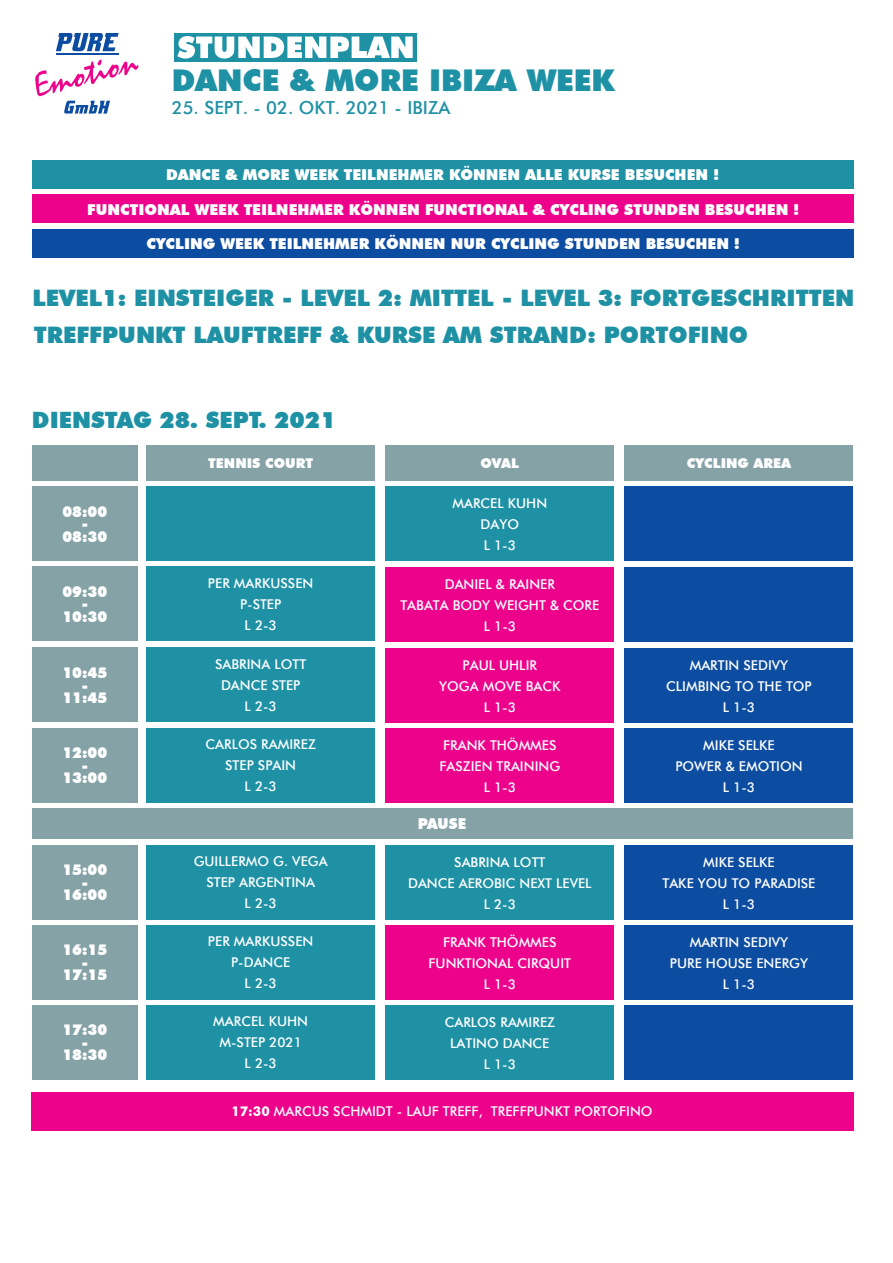
<style>
.page{position:relative;width:893px;height:1263px;background:#fff}
.page>*{position:absolute;margin:0;border:0;box-sizing:border-box;transform-origin:0 0}
.t1{font:900 30px "Futura BT";color:#1e91a5}
.t2{font:900 22.65px/36.9px "Futura BT";color:#1e91a5}
.t3{font:900 22.5px "Futura BT";color:#1e91a5}
.t4{font:500 18px "Futura BT";color:#1e91a5}
.t5{font:900 15px "Futura BT";color:#fff}
.t6{font:900 15px/12.6px "Futura BT";color:#fff;text-align:center;scale:.96 1}
.t7{font:500 13.5px/21px "Futura BT";color:#fff;text-align:center}
.t8{font:900 13.5px "Futura BT";color:#fff}
.s1{font-weight:700}
</style>
<div class="page">
<svg style="left:56px;top:33px;width:63px;height:18px"></svg>
<hr style="left:56px;top:53px;width:63px;height:2px;background:#0d4da1">
<svg style="left:35px;top:60px;width:103px;height:54px"></svg>
<svg style="left:174px;top:33px;width:243px;height:29px"></svg>
<div style="left:146px;top:445px;width:229px;height:35px;background:#85a2a7"></div>
<div style="left:146px;top:566px;width:229px;height:75px;background:#1e91a5"></div>
<div style="left:146px;top:486px;width:229px;height:75px;background:#1e91a5"></div>
<div style="left:386px;top:567px;width:228px;height:75px;background:#ed028c"></div>
<div style="left:386px;top:486px;width:228px;height:75px;background:#1e91a5"></div>
<div style="left:625px;top:567px;width:228px;height:75px;background:#0d4da1"></div>
<div style="left:625px;top:486px;width:228px;height:75px;background:#0d4da1"></div>
<div style="left:146px;top:648px;width:229px;height:74px;background:#1e91a5"></div>
<div style="left:386px;top:648px;width:228px;height:75px;background:#ed028c"></div>
<div style="left:625px;top:648px;width:228px;height:75px;background:#0d4da1"></div>
<div style="left:146px;top:728px;width:229px;height:74px;background:#1e91a5"></div>
<div style="left:386px;top:729px;width:228px;height:74px;background:#ed028c"></div>
<div style="left:625px;top:729px;width:228px;height:74px;background:#0d4da1"></div>
<div style="left:146px;top:845px;width:229px;height:74px;background:#1e91a5"></div>
<div style="left:386px;top:846px;width:228px;height:74px;background:#1e91a5"></div>
<div style="left:625px;top:846px;width:228px;height:74px;background:#0d4da1"></div>
<div style="left:146px;top:925px;width:229px;height:74px;background:#1e91a5"></div>
<div style="left:386px;top:926px;width:228px;height:74px;background:#ed028c"></div>
<div style="left:625px;top:926px;width:228px;height:74px;background:#0d4da1"></div>
<div style="left:146px;top:1005px;width:229px;height:74px;background:#1e91a5"></div>
<div style="left:386px;top:1006px;width:228px;height:74px;background:#1e91a5"></div>
<div style="left:625px;top:1006px;width:228px;height:74px;background:#0d4da1"></div>
<div style="left:386px;top:445px;width:228px;height:35px;background:#85a2a7"></div>
<div style="left:625px;top:445px;width:228px;height:35px;background:#85a2a7"></div>
<div style="left:32px;top:566px;width:106px;height:75px;background:#85a2a7"></div>
<div style="left:32px;top:486px;width:106px;height:75px;background:#85a2a7"></div>
<div style="left:32px;top:445px;width:106px;height:35px;background:#85a2a7"></div>
<div style="left:32px;top:648px;width:106px;height:74px;background:#85a2a7"></div>
<div style="left:32px;top:728px;width:106px;height:74px;background:#85a2a7"></div>
<div style="left:32px;top:925px;width:106px;height:74px;background:#85a2a7"></div>
<div style="left:32px;top:808px;width:820px;height:31px;background:#85a2a7"></div>
<div style="left:32px;top:1005px;width:106px;height:74px;background:#85a2a7"></div>
<div style="left:32px;top:845px;width:106px;height:74px;background:#85a2a7"></div>
<div style="left:33px;top:229px;width:821px;height:29px;background:#0d4da1"></div>
<div style="left:33px;top:195px;width:821px;height:28px;background:#ed028c"></div>
<div style="left:32px;top:160px;width:821px;height:28px;background:#1e91a5"></div>
<div style="left:31px;top:1092px;width:822px;height:38px;background:#ed028c"></div>
<h1 class="t1" style="left:172px;top:62px;width:444px">DANCE &amp; MORE IBIZA WEEK</h1>
<h3 class="t4" style="left:172px;top:96px;width:280px">25. SEPT. - 02. OKT. 2021 - IBIZA</h3>
<p class="t5" style="left:166px;top:165px;width:554px">DANCE &amp; MORE WEEK TEILNEHMER KÖNNEN ALLE KURSE BESUCHEN !</p>
<p class="t5" style="left:87px;top:200px;width:713px">FUNCTIONAL WEEK TEILNEHMER KÖNNEN FUNCTIONAL &amp; CYCLING STUNDEN BESUCHEN !</p>
<p class="t5" style="left:146px;top:235px;width:595px">CYCLING WEEK TEILNEHMER KÖNNEN NUR CYCLING STUNDEN BESUCHEN !</p>
<h2 class="t2" style="left:33px;top:280px;width:823px">LEVEL1: EINSTEIGER - LEVEL 2: MITTEL - LEVEL 3: FORTGESCHRITTEN<br>TREFFPUNKT LAUFTREFF &amp; KURSE AM STRAND: PORTOFINO</h2>
<h3 class="t3" style="left:32px;top:407px;width:305px">DIENSTAG 28. SEPT. 2021</h3>
<p class="t8" style="left:208px;top:455px;width:106px">TENNIS COURT</p>
<p class="t6" style="left:62px;top:505px;width:48px">08:00 -<br>08:30</p>
<p class="t8" style="left:481px;top:455px;width:40px">OVAL</p>
<p class="t8" style="left:687px;top:455px;width:106px">CYCLING AREA</p>
<p class="t7" style="left:452px;top:492px;width:96px">MARCEL KUHN<br>DAYO<br>L 1-3</p>
<p class="t6" style="left:62px;top:585px;width:48px">09:30 -<br>10:30</p>
<p class="t6" style="left:62px;top:666px;width:48px">10:45 -<br>11:45</p>
<p class="t6" style="left:62px;top:747px;width:48px">12:00 -<br>13:00</p>
<p class="t6" style="left:62px;top:863px;width:48px">15:00 -<br>16:00</p>
<p class="t6" style="left:62px;top:943px;width:48px">16:15 -<br>17:15</p>
<p class="t6" style="left:62px;top:1023px;width:48px">17:30 -<br>18:30</p>
<p class="t7" style="left:208px;top:572px;width:107px">PER MARKUSSEN<br>P-STEP<br>L 2-3</p>
<p class="t7" style="left:400px;top:573px;width:200px">DANIEL &amp; RAINER<br>TABATA BODY WEIGHT &amp; CORE<br>L 1-3</p>
<p class="t7" style="left:215px;top:653px;width:93px">SABRINA LOTT<br>DANCE STEP<br>L 2-3</p>
<p class="t7" style="left:439px;top:654px;width:123px">PAUL UHLIR<br>YOGA MOVE BACK<br>L 1-3</p>
<p class="t7" style="left:666px;top:654px;width:146px">MARTIN SED IVY<br>CLIMBING TO THE TOP<br>L 1-3</p>
<p class="t7" style="left:206px;top:734px;width:112px">CARLOS RAMIREZ<br>STEP SPAIN<br>L 2-3</p>
<p class="t7" style="left:439px;top:735px;width:122px">F RANK THÖMMES<br>FASZIEN TRAINING<br>L 1-3</p>
<p class="t7" style="left:675px;top:735px;width:129px">MIKE SELKE<br>POWER &amp; EMOTION<br>L 1-3</p>
<p class="t6" style="left:418px;top:817px;width:52px">PAUSE</p>
<p class="t7" style="left:194px;top:851px;width:135px">GUILLERMO G. VEGA<br>STEP ARGENTINA<br>L 2-3</p>
<p class="t7" style="left:408px;top:851px;width:182px">SABRINA LOTT<br>DANCE AEROBIC NEXT LEVEL<br>L 2-3</p>
<p class="t7" style="left:662px;top:851px;width:154px">MIKE SELKE<br>TAKE YOU TO PARAD ISE<br>L 1-3</p>
<p class="t7" style="left:208px;top:931px;width:107px">PER MARKUSSEN<br>P-DANCE<br>L 2-3</p>
<p class="t7" style="left:429px;top:931px;width:144px">F RANK THÖMMES<br>FUNKTIONAL CIRQUIT<br>L 1-3</p>
<p class="t7" style="left:670px;top:931px;width:140px">MARTIN SED IVY<br>PURE HOUSE ENERGY<br>L 1-3</p>
<p class="t7" style="left:213px;top:1011px;width:96px">MARCEL KUHN<br>M-STEP 2021<br>L 2-3</p>
<p class="t7" style="left:445px;top:1011px;width:112px">CARLOS RAMIREZ<br>LATINO DANCE<br>L 1-3</p>
<p class="t7" style="left:231px;top:1101px;width:423px"><span class="s1">17:30</span> MARCUS SCHMIDT - LAUF TREFF, TREFFPUNKT PORTOFINO</p>
</div>
